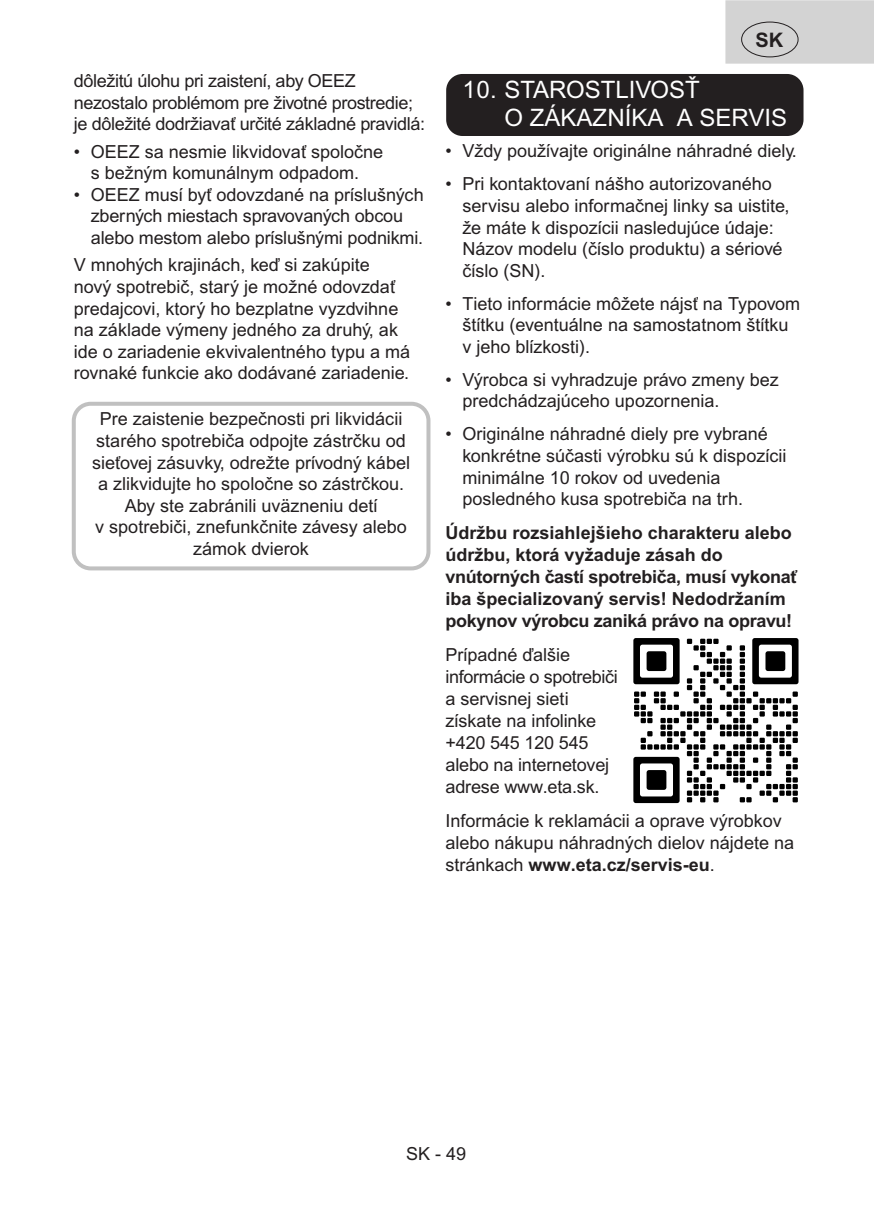
<style>
.page{position:relative;width:874px;height:1225px;background:#fff}
.page>*{position:absolute;margin:0;border:0;box-sizing:border-box;transform-origin:0 0}
.t1{font:24px/28px "Arial MT Pro";color:#fff}
.t2{font:700 20px "Arial MT Pro";color:#231f20}
.t3{font:18px/21.6px "Arial MT Pro";color:#231f20}
.t4{font:700 18px/22px "Arial MT Pro";color:#231f20}
.t5{font:18px/21.6px "Arial MT Pro";letter-spacing:-.02em;color:#231f20}
.s1{font-weight:700}
</style>
<div class="page">
<div style="left:725px;top:0;width:148px;height:64px;background:#d3d3d3;border:2px solid #d3d3d3"></div>
<div style="left:740px;top:22px;width:58px;height:35px;border:1px solid #231f20;border-radius:50%"></div>
<div style="left:72px;top:402px;width:358px;height:168px;border:4px solid #c0c0c0;border-radius:17px"></div>
<div style="left:451px;top:79px;width:347px;height:52px;background:#231f20;border-radius:17px"></div>
<div style="left:446px;top:74px;width:357px;height:62px;border:10px solid #231f20;border-radius:11px"></div>
<svg style="left:633px;top:638px;width:165px;height:165px"></svg>
<p class="t5" style="left:74px;top:71px;width:352px">dôležitú úlohu pri zaistení, aby OEEZ nezostalo problémom pre životné prostredie; je dôležité dodržiavať určité základné pravidlá:</p>
<p class="t3" style="left:74px;top:141px;width:311px;text-align:center">• OEEZ sa nesmie likvidovať spoločne s bežným komunálnym odpadom.</p>
<p class="t3" style="left:91px;top:185px;width:334px;text-indent:-17px">• OEEZ musí byť odovzdané na príslušných zberných miestach spravovaných obcou alebo mestom alebo príslušnými podnikmi.</p>
<p class="t3" style="left:74px;top:255px;width:338px">V mnohých krajinách, keď si zakúpite nový spotrebič, starý je možné odovzdať predajcovi, ktorý ho bezplatne vyzdvihne na základe výmeny jedného za druhý, ak ide o zariadenie ekvivalentného typu a má rovnaké funkcie ako dodávané zariadenie.</p>
<p class="t3" style="left:92px;top:409px;width:319px;text-align:center">Pre zaistenie bezpečnosti pri likvidácii starého spotrebiča odpojte zástrčku od sieťovej zásuvky, odrežte prívodný kábel a zlikvidujte ho spoločne so zástrčkou.<br>Aby ste zabránili uväzneniu detí<br>v spotrebiči, znefunkčnite závesy alebo zámok dvierok</p>
<p class="t2" style="left:755px;top:28px;width:29px">SK</p>
<h1 class="t1" style="left:504px;top:77px;width:284px;text-indent:-42px">10. STAROSTLIVOSŤ<br>O ZÁKAZNÍKA A SERVIS</h1>
<p class="t3" style="left:445px;top:141px;width:353px">• Vždy používajte originálne náhradné diely.</p>
<p class="t3" style="left:462px;top:174px;width:328px;text-indent:-17px">• Pri kontaktovaní nášho autorizovaného servisu alebo informačnej linky sa uistite, že máte k dispozícii nasledujúce údaje:<br>Názov modelu (číslo produktu) a sériové číslo (SN).</p>
<p class="t3" style="left:462px;top:293px;width:339px;text-indent:-17px">• Tieto informácie môžete nájsť na Typovom štítku (eventuálne na samostatnom štítku v jeho blízkosti).</p>
<p class="t3" style="left:462px;top:370px;width:317px;text-indent:-17px">• Výrobca si vyhradzuje právo zmeny bez predchádzajúceho upozornenia.</p>
<p class="t3" style="left:462px;top:424px;width:325px;text-indent:-17px">• Originálne náhradné diely pre vybrané konkrétne súčasti výrobku sú k dispozícii minimálne 10 rokov od uvedenia posledného kusa spotrebiča na trh.</p>
<p class="t4" style="left:445px;top:522px;width:352px">Údržbu rozsiahlejšieho charakteru alebo údržbu, ktorá vyžaduje zásah do vnútorných častí spotrebiča, musí vykonať iba špecializovaný servis! Nedodržaním pokynov výrobcu zaniká právo na opravu!</p>
<p class="t3" style="left:445px;top:645px;width:174px">Prípadné ďalšie informácie o spotrebiči a servisnej sieti získate na infolinke +420 545 120 545 alebo na internetovej adrese www.eta.sk.</p>
<p class="t3" style="left:445px;top:811px;width:350px">Informácie k reklamácii a oprave výrobkov alebo nákupu náhradných dielov nájdete na stránkach <span class="s1">www.eta.cz/servis-eu</span>.</p>
<p class="t3" style="left:406px;top:1143px;width:62px">SK - 49</p>
</div>
